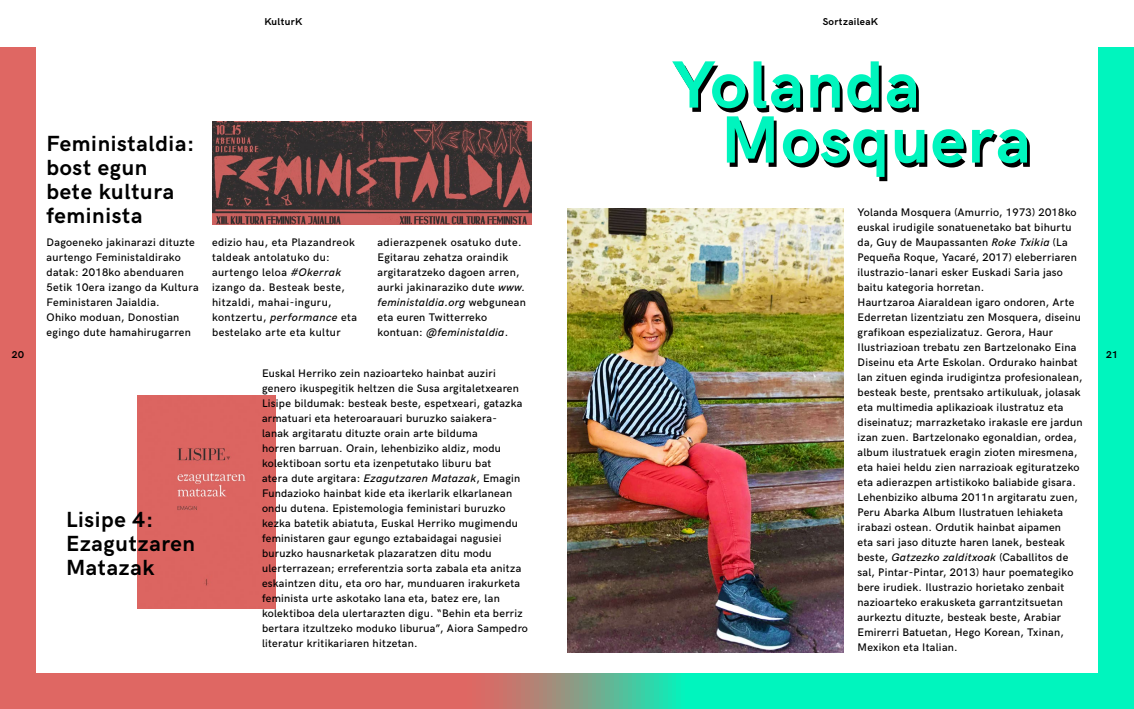
<style>
.page{position:relative;width:1134px;height:709px;background:#fff}
.page>*{position:absolute;margin:0;border:0;box-sizing:border-box;transform-origin:0 0}
.t1{font:700 67px "HK Grotesk";letter-spacing:.025em;color:#00f5be}
.t2{font:700 22px/24px "HK Grotesk";letter-spacing:.03em;color:#000}
.Texto{font:500 11px/15px "HK Grotesk";letter-spacing:.025em;color:#000}
.t3{font:700 10px "HK Grotesk";letter-spacing:.03em;color:#000}
.s1{font-style:italic}
</style>
<div class="page">
<div style="left:1098px;top:48px;width:36px;height:661px;background:#00f5be"></div>
<div style="left:0;top:48px;width:36px;height:661px;background:#df6763"></div>
<div style="left:137px;top:395px;width:139px;height:213px;background:#dc6561"></div>
<img style="left:213px;top:122px;width:319px;height:102px">
<svg style="left:36px;top:673px;width:1062px;height:36px"></svg>
<img style="left:567px;top:208px;width:276px;height:444px">
<p class="t3" style="left:265px;top:14px;width:39px">KulturK</p>
<p class="t3" style="left:823px;top:14px;width:57px">SortzaileaK</p>
<p class="t1" style="left:672px;top:34px;width:249px">Yolanda</p>
<p class="t1" style="left:721px;top:89px;width:311px">Mosquera</p>
<p class="t2" style="left:47px;top:130px;width:149px">Feministaldia: bost egun bete kultura feminista</p>
<p class="Texto" style="left:858px;top:204px;width:221px">Yolanda Mosquera (Amurrio, 1973) 2018ko euskal irudigile sonatuenetako bat bihurtu da, Guy de Maupassanten <span class="s1">Roke Txikia</span> (La Pequeña Roque, Yacaré, 2017) eleberriaren ilustrazio-lanari esker Euskadi Saria jaso baitu kategoria horretan.</p>
<p class="Texto" style="left:858px;top:294px;width:227px">Haurtzaroa Aiaraldean igaro ondoren, Arte Ederretan lizentziatu zen Mosquera, diseinu grafikoan espezializatuz. Gerora, Haur Ilustriazioan trebatu zen Bartzelonako Eina Diseinu eta Arte Eskolan. Ordurako hainbat lan zituen eginda irudigintza profesionalean, besteak beste, prentsako artikuluak, jolasak eta multimedia aplikazioak ilustratuz eta diseinatuz; marrazketako irakasle ere jardun izan zuen. Bartzelonako egonaldian, ordea, album ilustratuek eragin zioten miresmena, eta haiei heldu zien narrazioak egituratzeko eta adierazpen artistikoko baliabide gisara.<br>Lehenbiziko albuma 2011n argitaratu zuen, Peru Abarka Album Ilustratuen lehiaketa irabazi ostean. Ordutik hainbat aipamen<br>eta sari jaso dituzte haren lanek, besteak beste, <span class="s1">Gatzezko zalditxoak</span> (Caballitos de sal, Pintar-Pintar, 2013) haur poemategiko bere irudiek. Ilustrazio horietako zenbait nazioarteko erakusketa garrantzitsuetan aurkeztu dituzte, besteak beste, Arabiar Emirerri Batuetan, Hego Korean, Txinan, Mexikon eta Italian.</p>
<p class="Texto" style="left:47px;top:234px;width:154px">Dagoeneko jakinarazi dituzte aurtengo Feministaldirako datak: 2018ko abenduaren<br>5etik 10era izango da Kultura<br>Feministaren Jaialdia.<br>Ohiko moduan, Donostian egingo dute hamahirugarren</p>
<p class="Texto" style="left:212px;top:234px;width:146px">edizio hau, eta Plazandreok taldeak antolatuko du: aurtengo leloa <span class="s1">#Okerrak </span>izango da. Besteak beste, hitzaldi, mahai-inguru, kontzertu, <span class="s1">performance</span> eta bestelako arte eta kultur</p>
<p class="Texto" style="left:378px;top:234px;width:150px">adierazpenek osatuko dute.<br>Egitarau zehatza oraindik argitaratzeko dagoen arren, aurki jakinaraziko dute <span class="s1">www. feministaldia.org</span> webgunean eta euren Twitterreko kontuan: <span class="s1">@feministaldia</span>.</p>
<p class="Texto" style="left:262px;top:365px;width:267px">Euskal Herriko zein nazioarteko hainbat auziri genero ikuspegitik heltzen die Susa argitaletxearen Lisipe bildumak: besteak beste, espetxeari, gatazka armatuari eta heteroarauari buruzko saiakera-<br>lanak argitaratu dituzte orain arte bilduma<br>horren barruan. Orain, lehenbiziko aldiz, modu kolektiboan sortu eta izenpetutako liburu bat<br>atera dute argitara: <span class="s1">Ezagutzaren Matazak</span>, Emagin Fundazioko hainbat kide eta ikerlarik elkarlanean ondu dutena. Epistemologia feministari buruzko kezka batetik abiatuta, Euskal Herriko mugimendu feministaren gaur egungo eztabaidagai nagusiei buruzko hausnarketak plazaratzen ditu modu ulerterrazean; erreferentzia sorta zabala eta anitza eskaintzen ditu, eta oro har, munduaren irakurketa feminista urte askotako lana eta, batez ere, lan kolektiboa dela ulertarazten digu. “Behin eta berriz bertara itzultzeko moduko liburua”, Aiora Sampedro literatur kritikariaren hitzetan.</p>
<p class="t3" style="left:12px;top:347px;width:13px">20</p>
<p class="t3" style="left:1106px;top:347px;width:13px">21</p>
<p class="t2" style="left:66px;top:506px;width:89px">Lisipe 4:</p>
<p class="t2" style="left:66px;top:530px;width:131px">Ezagutzaren<br>Matazak</p>
</div>
